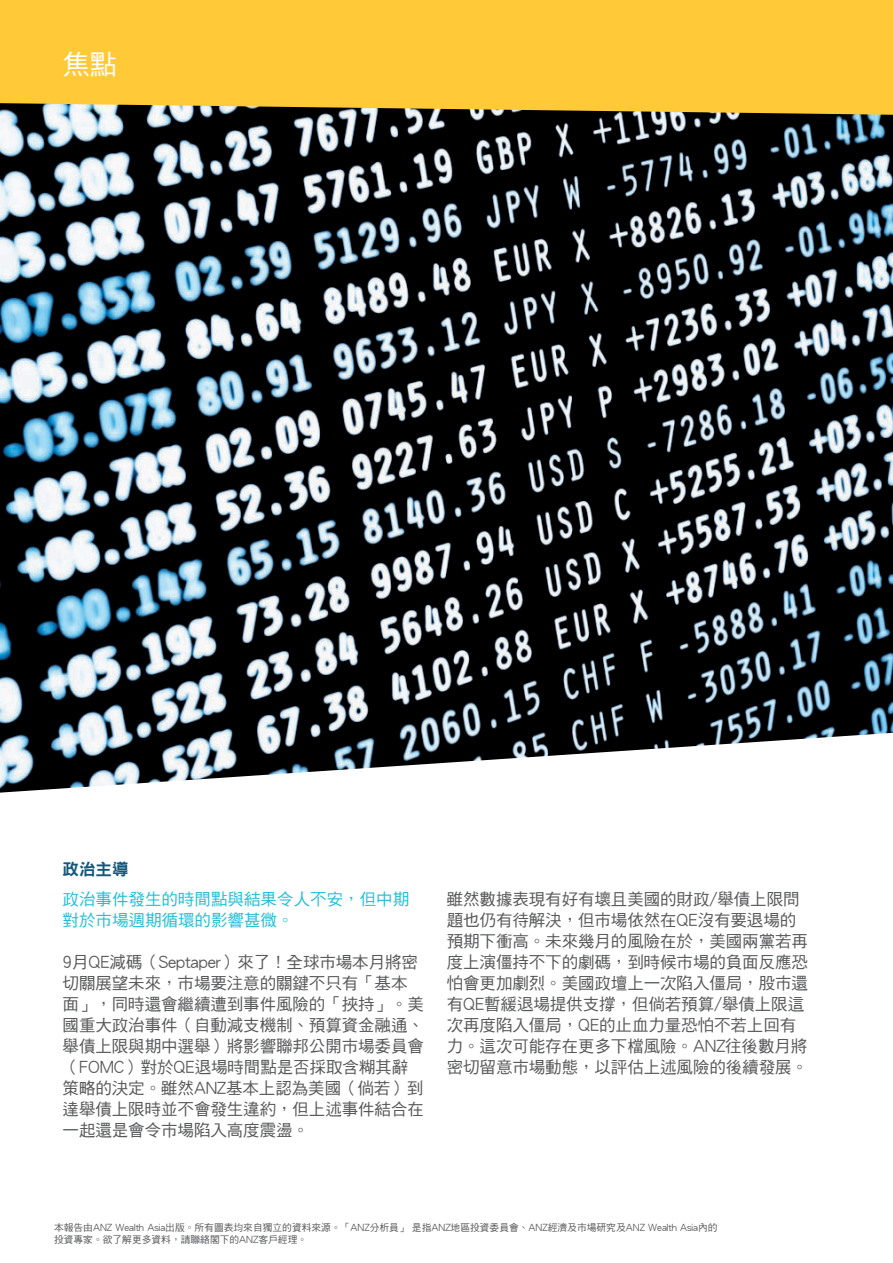
<style>
.page{position:relative;width:893px;height:1263px;background:#fff}
.page>*{position:absolute;margin:0;border:0;box-sizing:border-box;transform-origin:0 0}
.t1{font:27px "DF Hei HK W5";color:#fff}
.t2{font:16.5px/21px "DF Hei HK W5";letter-spacing:-.005em;color:#57585a}
.t3{font:16.5px/21px "DF Hei HK W5";color:#23bfd5}
.t4{font:16.5px "DF Hei HK W9";color:#13577a}
.t5{font:9.75px/11.7px "DF Hei HK W5";color:#57585a}
</style>
<div class="page">
<img style="left:0;top:115px;width:893px;height:678px">
<div style="left:0;top:0;width:893px;height:115px;background:#ffc938"></div>
<h1 class="t1" style="left:63px;top:50px;width:55px">焦點</h1>
<p class="t4" style="left:63px;top:860px;width:67px">政治主導</p>
<p class="t3" style="left:63px;top:888px;width:348px">政治事件發生的時間點與結果令人不安，但中期對於市場週期循環的影響甚微。</p>
<p class="t2" style="left:63px;top:951px;width:363px">9月QE減碼（Septaper）來了！全球市場本月將密切關展望未來，市場要注意的關鍵不只有「基本面」，同時還會繼續遭到事件風險的「挾持」。美國重大政治事件（自動減支機制、預算資金融通、舉債上限與期中選舉）將影響聯邦公開市場委員會（FOMC）對於QE退場時間點是否採取含糊其辭策略的決定。雖然ANZ基本上認為美國（倘若）到達舉債上限時並不會發生違約，但上述事件結合在一起還是會令市場陷入高度震盪。</p>
<p class="t2" style="left:447px;top:888px;width:363px">雖然數據表現有好有壞且美國的財政/舉債上限問題也仍有待解決，但市場依然在QE沒有要退場的預期下衝高。未來幾月的風險在於，美國兩黨若再度上演僵持不下的劇碼，到時候市場的負面反應恐怕會更加劇烈。美國政壇上一次陷入僵局，股市還有QE暫緩退場提供支撐，但倘若預算/舉債上限這次再度陷入僵局，QE的止血力量恐怕不若上回有力。這次可能存在更多下檔風險。ANZ往後數月將密切留意市場動態，以評估上述風險的後續發展。</p>
<p class="t5" style="left:54px;top:1222px;width:665px">本報告由ANZ Wealth Asia出版。所有圖表均來自獨立的資料來源。「ANZ分析員」 是指ANZ地區投資委員會、ANZ經濟及市場研究及ANZ Wealth Asia內的投資專家。欲了解更多資料，請聯絡閣下的ANZ客戶經理。</p>
</div>
